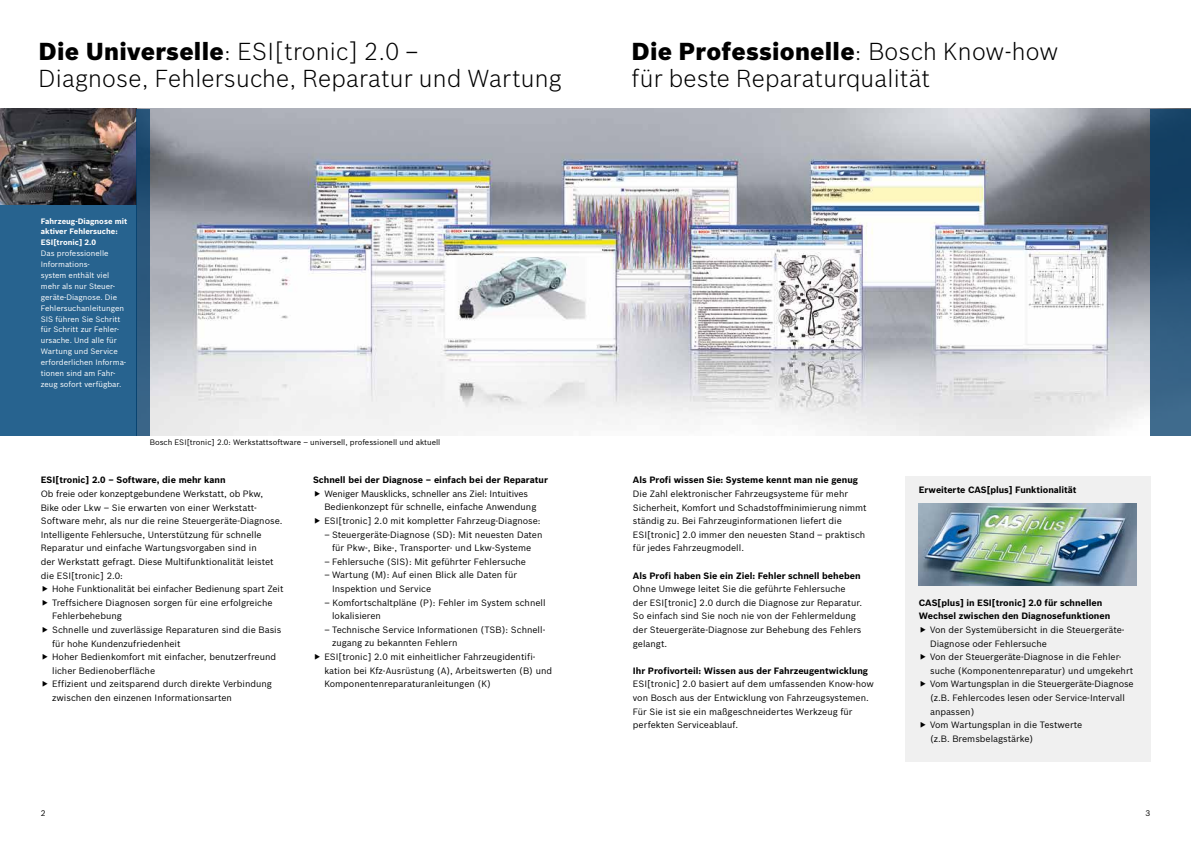
<style>
.page{position:relative;width:1191px;height:842px;background:#fff}
.page>*{position:absolute;margin:0;border:0;box-sizing:border-box;transform-origin:0 0}
.t1{font:300 24px/27.2px "Bosch Sans";letter-spacing:.01em;color:#000}
.t2{font:9px/13.6px "Bosch Sans";color:#000}
.t3{font:700 9px/13.6px "Bosch Sans";color:#000}
.t4{font:8px "Bosch Sans";color:#000}
.t5{font:7.7px/10.9px "Bosch Sans";color:#fff}
.t6{font:7.7px "Bosch Sans";color:#000}
.t7{font:700 7.7px/10.9px "Bosch Sans";color:#fff}
.s1{font-weight:900}
</style>
<div class="page">
<img style="left:150px;top:109px;width:1000px;height:326px">
<div style="left:0;top:109px;width:136px;height:326px;background:#27638f"></div>
<img style="left:0;top:109px;width:136px;height:95px">
<div style="left:1150px;top:109px;width:41px;height:326px;background:linear-gradient(to bottom,#0a365a,#406c8f)"></div>
<svg style="left:136px;top:109px;width:14px;height:326px;background:#285579"></svg>
<div style="left:905px;top:476px;width:245px;height:286px;background:#f0f0f0"></div>
<img style="left:918px;top:503px;width:218px;height:82px">
<h1 class="t1" style="left:39px;top:37px;width:524px"><span class="s1">Die Universelle</span>: ESI[tronic] 2.0 –<br>Diagnose, Fehlersuche, Reparatur und Wartung</h1>
<p class="t7" style="left:41px;top:215px;width:88px">Fahrzeug-Diagnose mit aktiver Fehlersuche:<br>ESI[tronic] 2.0</p>
<p class="t5" style="left:41px;top:248px;width:87px">Das professionelle<br>Informations-<br>system enthält viel mehr als nur Steuer&shy;geräte-Diagnose. Die<br>Fehlersuchanleitungen<br>SIS führen Sie Schritt für Schritt zur Fehler&shy;ursache. Und alle für<br>Wartung und Service erforderlichen Informa&shy;tionen sind am Fahr&shy;zeug sofort verfügbar.</p>
<p class="t6" style="left:150px;top:437px;width:292px">Bosch ESI[tronic] 2.0: Werkstattsoftware – universell, professionell und aktuell</p>
<p class="t3" style="left:41px;top:473px;width:186px">ESI[tronic] 2.0 – Software, die mehr kann</p>
<p class="t2" style="left:41px;top:487px;width:243px">Ob freie oder konzeptgebundene Werkstatt, ob Pkw, Bike oder Lkw – Sie erwarten von einer Werkstatt-Software mehr, als nur die reine Steuergeräte-Diagnose.<br>Intelligente Fehlersuche, Unterstützung für schnelle Reparatur und einfache Wartungsvorgaben sind in<br>der Werkstatt gefragt. Diese Multifunktionalität leistet die ESI[tronic] 2.0:</p>
<p class="t2" style="left:52px;top:582px;width:233px">Hohe Funktionalität bei einfacher Bedienung spart Zeit Treffsichere Diagnosen sorgen für eine erfolgreiche Fehlerbehebung<br>Schnelle und zuverlässige Reparaturen sind die Basis für hohe Kundenzufriedenheit<br>Hoher Bedienkomfort mit einfacher, benutzerfreund licher Bedienoberfläche<br>Effizient und zeitsparend durch direkte Verbindung zwischen den einzenen Informationsarten</p>
<p class="t3" style="left:313px;top:473px;width:236px">Schnell bei der Diagnose – einfach bei der Reparatur</p>
<p class="t2" style="left:324px;top:487px;width:218px">Weniger Mausklicks, schneller ans Ziel: Intuitives<br>Bedienkonzept für schnelle, einfache Anwendung<br>ESI[tronic] 2.0 mit kompletter Fahrzeug-Diagnose:</p>
<p class="t2" style="left:324px;top:527px;width:219px;text-align:center">– Steuergeräte-Diagnose (SD): Mit neuesten Daten für Pkw-, Bike-, Transporter- und Lkw-Systeme</p>
<p class="t2" style="left:324px;top:555px;width:203px">– Fehlersuche (SIS): Mit geführter Fehlersuche</p>
<p class="t2" style="left:332px;top:568px;width:186px;text-indent:-8px">– Wartung (M): Auf einen Blick alle Daten für<br>Inspektion und Service</p>
<p class="t2" style="left:332px;top:595px;width:215px;text-indent:-8px">– Komfortschaltpläne (P): Fehler im System schnell lokalisieren</p>
<p class="t2" style="left:324px;top:623px;width:222px">– Technische Service Informationen (TSB): Schnell-</p>
<p class="t2" style="left:332px;top:636px;width:127px">zugang zu bekannten Fehlern</p>
<p class="t2" style="left:324px;top:650px;width:213px">ESI[tronic] 2.0 mit einheitlicher Fahrzeugidentifi-</p>
<p class="t2" style="left:324px;top:663px;width:229px">kation bei Kfz-Ausrüstung (A), Arbeitswerten (B) und</p>
<p class="t2" style="left:324px;top:677px;width:168px">Komponentenreparaturanleitungen (K)</p>
<h1 class="t1" style="left:631px;top:37px;width:428px"><span class="s1">Die Professionelle</span>: Bosch Know-how für beste Reparaturqualität</h1>
<p class="t3" style="left:633px;top:473px;width:227px">Als Profi wissen Sie: Systeme kennt man nie genug</p>
<p class="t2" style="left:633px;top:487px;width:235px">Die Zahl elektronischer Fahrzeugsysteme für mehr Sicherheit, Komfort und Schadstoffminimierung nimmt ständig zu. Bei Fahrzeuginformationen liefert die ESI[tronic] 2.0 immer den neuesten Stand – praktisch für jedes Fahrzeugmodell.</p>
<p class="t3" style="left:633px;top:569px;width:229px">Als Profi haben Sie ein Ziel: Fehler schnell beheben</p>
<p class="t2" style="left:633px;top:582px;width:231px">Ohne Umwege leitet Sie die geführte Fehlersuche der ESI[tronic] 2.0 durch die Diagnose zur Reparatur.<br>So einfach sind Sie noch nie von der Fehlermeldung der Steuergeräte-Diagnose zur Behebung des Fehlers gelangt.</p>
<p class="t3" style="left:633px;top:664px;width:237px">Ihr Profivorteil: Wissen aus der Fahrzeugentwicklung</p>
<p class="t2" style="left:633px;top:677px;width:242px">ESI[tronic] 2.0 basiert auf dem umfassenden Know-how von Bosch aus der Entwicklung von Fahrzeugsystemen.<br>Für Sie ist sie ein maßgeschneidertes Werkzeug für perfekten Serviceablauf.</p>
<p class="t3" style="left:918px;top:483px;width:159px">Erweiterte CAS[plus] Funktionalität</p>
<p class="t3" style="left:918px;top:596px;width:193px">CAS[plus] in ESI[tronic] 2.0 für schnellen<br>Wechsel zwischen den Diagnosefunktionen</p>
<p class="t2" style="left:930px;top:623px;width:205px">Von der Systemübersicht in die Steuergeräte-Diagnose oder Fehlersuche<br>Von der Steuergeräte-Diagnose in die Fehler&shy;suche (Komponentenreparatur) und umgekehrt Vom Wartungsplan in die Steuergeräte-Diagnose (z.B. Fehlercodes lesen oder Service-Intervall anpassen)<br>Vom Wartungsplan in die Testwerte<br>(z.B. Bremsbelagstärke)</p>
<p class="t4" style="left:41px;top:808px;width:6px">2</p>
<p class="t4" style="left:1145px;top:808px;width:6px">3</p>
</div>
